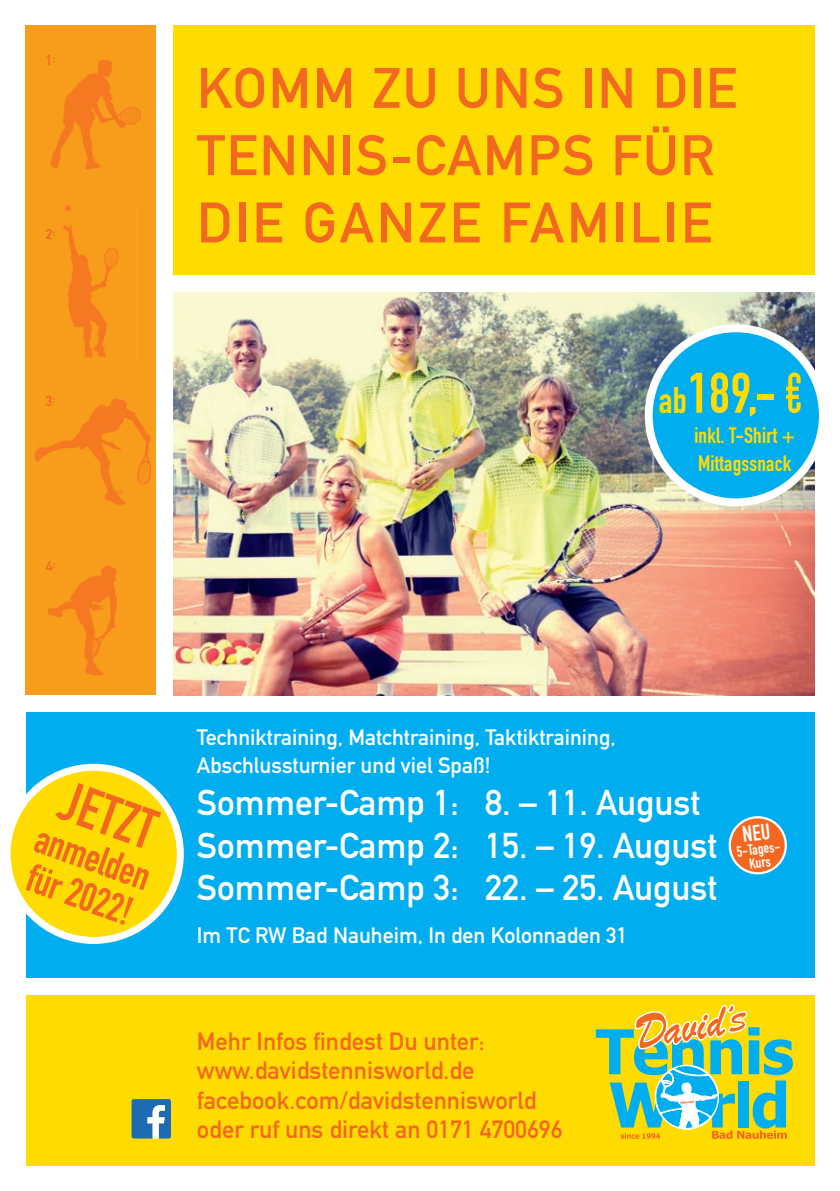
<style>
.page{position:relative;width:840px;height:1191px;background:#fff}
.page>*{position:absolute;margin:0;border:0;box-sizing:border-box;transform-origin:0 0}
.t1{font:56.2px "DIN Engschrift";color:#f36821}
.t2{font:56px/67.2px "DIN Mittelschrift";letter-spacing:.03em;color:#f36821}
.t3{font:56px "DIN Engschrift";color:#ffdc01}
.t4{font:40px/39.2px "DIN Engschrift";color:#f36821}
.t5{font:36.6px "DIN Engschrift";color:#ffdc01}
.t6{font:35.4px/42.2px "DIN Mittelschrift";color:#fff}
.t7{font:24.6px/29.6px "DIN Mittelschrift";color:#f36821}
.t8{font:22px/28px "DIN Mittelschrift";color:#fff}
.t9{font:22px/28px "DIN Engschrift";letter-spacing:.01em;color:#ffdc01}
.t10{font:14.8px/13.8px "DIN Engschrift";color:#fff;text-align:center}
.t11{font:14px "DIN Mittelschrift";color:#f36821}
.s1{font-family:"Linotype Euro Font Gto P"}
</style>
<div class="page">
<img style="left:173px;top:292px;width:641px;height:403px">
<div style="left:26px;top:26px;width:130px;height:669px;background:#f89c1c"></div>
<img style="left:50px;top:59px;width:91px;height:111px">
<img style="left:63px;top:205px;width:56px;height:152px">
<img style="left:35px;top:398px;width:116px;height:107px">
<img style="left:48px;top:566px;width:69px;height:110px">
<div style="left:26px;top:995px;width:788px;height:170px;background:#ffdc01"></div>
<svg style="left:595px;top:1004px;width:197px;height:135px"></svg>
<div style="left:26px;top:712px;width:788px;height:266px;background:#00aeef"></div>
<div style="left:173px;top:26px;width:641px;height:249px;background:#ffdc01"></div>
<svg style="left:131px;top:1099px;width:40px;height:39px;background:#4e89bc"></svg>
<svg style="left:10px;top:763px;width:174px;height:181px"></svg>
<div style="left:648px;top:328px;width:174px;height:174px;background:#00aeef;border-radius:50%"></div>
<div style="left:644px;top:324px;width:182px;height:182px;border:8px solid #fff;border-radius:50%"></div>
<svg style="left:728px;top:816px;width:59px;height:59px"></svg>
<p class="t11" style="left:46px;top:50px;width:12px">1:</p>
<p class="t11" style="left:46px;top:224px;width:12px">2:</p>
<p class="t11" style="left:46px;top:391px;width:12px">3:</p>
<p class="t11" style="left:46px;top:556px;width:12px">4:</p>
<h2 class="t2" style="left:197px;top:55px;width:541px">KOMM ZU UNS IN DIE<br>TENNIS-CAMPS FÜR<br>DIE GANZE FAMILIE</h2>
<h2 class="t3" style="left:687px;top:360px;width:115px">189,- <span class="s1">w</span></h2>
<p class="t9" style="left:694px;top:421px;width:102px">inkl. T-Shirt +<br>Mittagssnack</p>
<h3 class="t5" style="left:658px;top:378px;width:30px">ab</h3>
<h1 class="t1" style="left:73px;top:767px;width:99px;rotate:20deg">JETZT</h1>
<h3 class="t4" style="left:43px;top:818px;width:121px;rotate:20deg">anmelden für 2022!</h3>
<p class="t8" style="left:197px;top:723px;width:420px">Techniktraining, Matchtraining, Taktiktraining,<br>Abschluss turnier und viel Spaß!</p>
<h3 class="t6" style="left:197px;top:782px;width:521px">Sommer-Camp 1: 8. – 11. August<br>Sommer-Camp 2: 15. – 19. August<br>Sommer-Camp 3: 22. – 25. August</h3>
<p class="t8" style="left:197px;top:922px;width:432px">Im TC RW Bad Nauheim, In den Kolonnaden 31</p>
<p class="t10" style="left:735px;top:844px;width:47px;rotate:-7deg">5-Tages-<br>Kurs</p>
<p class="t7" style="left:197px;top:1026px;width:367px">Mehr Infos findest Du unter: www.davidstennisworld.de facebook.com/davidstennisworld oder ruf uns direkt an 0171 4700696</p>
</div>
